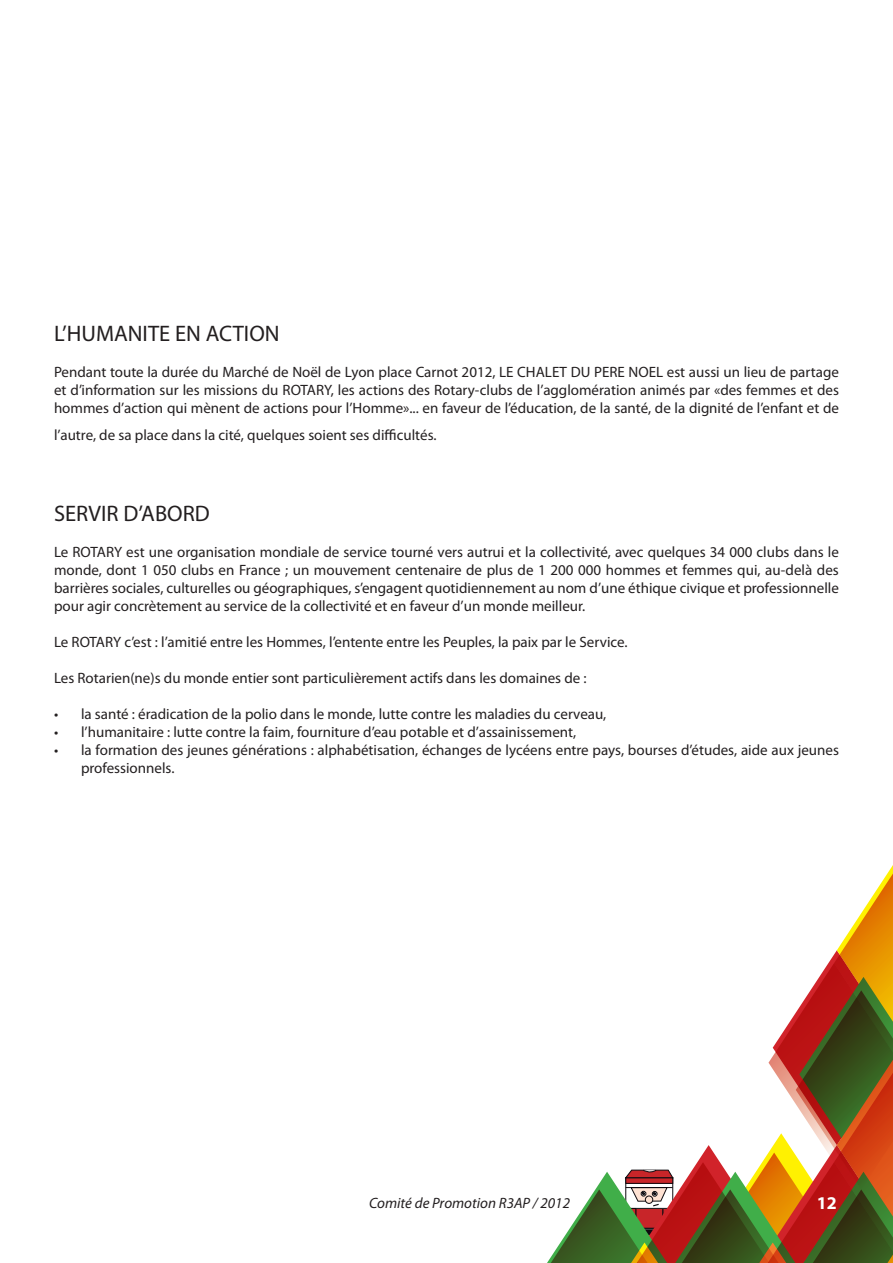
<style>
.page{position:relative;width:893px;height:1263px;background:#fff}
.page>*{position:absolute;margin:0;border:0;box-sizing:border-box;transform-origin:0 0}
.t1{font:22.5px "Myriad Pro";color:#231f20}
.t2{font:700 18px "Myriad Pro";color:#fff}
.t3{font:15px/18px "Myriad Pro";color:#231f20;text-align:justify}
.t4{font:italic 15px "Myriad Pro";color:#231f20}
</style>
<div class="page">
<svg style="left:547px;top:865px;width:346px;height:398px"></svg>
<h1 class="t1" style="left:54px;top:319px;width:227px">L’HUMANITE EN ACTION</h1>
<p class="t3" style="left:54px;top:363px;width:786px">Pendant toute la durée du Marché de Noël de Lyon place Carnot 2012, LE CHALET DU PERE NOEL est aussi un lieu de partage et d’information sur les missions du ROTARY, les actions des Rotary-clubs de l’agglomération animés par «des femmes et des hommes d’action qui mènent de actions pour l’Homme»... en faveur de l’éducation, de la santé, de la dignité de l’enfant et de</p>
<p class="t3" style="left:54px;top:426px;width:384px">l’autre, de sa place dans la cité, quelques soient ses difficultés.</p>
<h1 class="t1" style="left:54px;top:499px;width:157px">SERVIR D’ABORD</h1>
<p class="t3" style="left:54px;top:543px;width:786px">Le ROTARY est une organisation mondiale de service tourné vers autrui et la collectivité, avec quelques 34 000 clubs dans le monde, dont 1 050 clubs en France ; un mouvement centenaire de plus de 1 200 000 hommes et femmes qui, au-delà des barrières sociales, culturelles ou géographiques, s’engagent quotidiennement au nom d’une éthique civique et professionnelle pour agir concrètement au service de la collectivité et en faveur d’un monde meilleur.</p>
<p class="t3" style="left:54px;top:633px;width:575px">Le ROTARY c’est : l’amitié entre les Hommes, l’entente entre les Peuples, la paix par le Service.</p>
<p class="t3" style="left:54px;top:669px;width:534px">Les Rotarien(ne)s du monde entier sont particulièrement actifs dans les domaines de :</p>
<p class="t3" style="left:54px;top:705px;width:554px">• la santé : éradication de la polio dans le monde, lutte contre les maladies du cerveau,</p>
<p class="t3" style="left:54px;top:723px;width:524px">• l’humanitaire : lutte contre la faim, fourniture d’eau potable et d’assainissement,</p>
<p class="t3" style="left:81px;top:741px;width:759px;text-indent:-27px">• la formation des jeunes générations : alphabétisation, échanges de lycéens entre pays, bourses d’études, aide aux jeunes professionnels.</p>
<p class="t4" style="left:369px;top:1194px;width:202px">Comité de Promotion R3AP / 2012</p>
<p class="t2" style="left:817px;top:1191px;width:21px">12</p>
</div>
